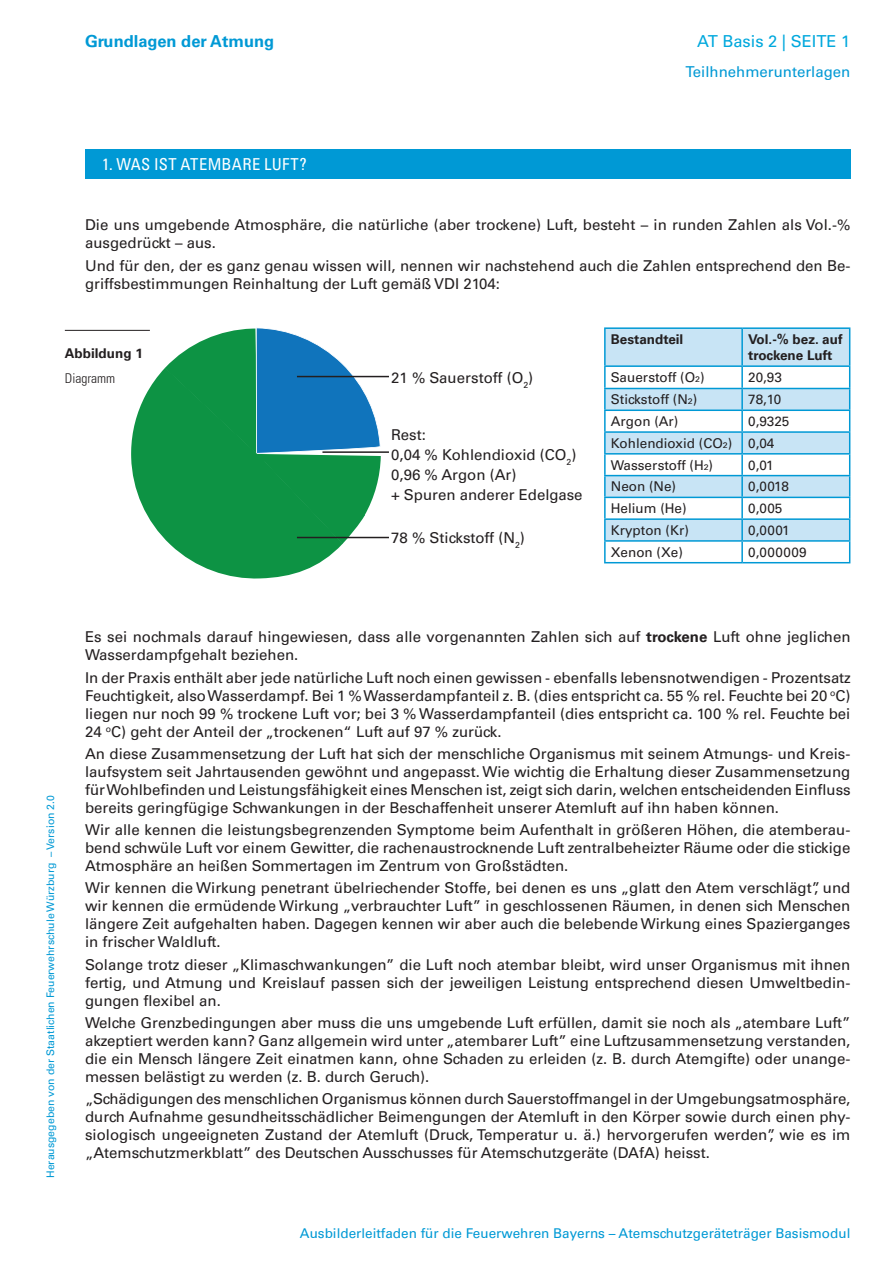
<style>
.page{position:relative;width:893px;height:1263px;background:#fff}
.page>*{position:absolute;margin:0;border:0;box-sizing:border-box;transform-origin:0 0}
.t1{font:condensed 16.5px "Univers LT Pro";letter-spacing:.02em;color:#fff}
.t2{font:700 16.5px "Univers LT Std";color:#0099d5}
.t3{font:16.5px "Univers LT Std";color:#00a8dd}
.t4{font:15px/18px "Univers LT Pro 55 Roman";color:#231f20;text-align:justify}
.t5{font:15px "Univers LT Std";color:#0099d5}
.t6{font:13.5px/21.8px "Univers LT Pro 55 Roman";color:#231f20}
.t7{font:13.5px "Univers LT Pro 55 Roman";color:#0099d5}
.t8{font:700 13.5px/16.2px "Univers LT Pro 65";color:#231f20}
.t9{font:300 condensed 13.5px "Univers LT Pro";color:#231f20}
.t10{font:10.5px "Univers LT Pro 55 Roman";color:#0099d5}
.s1{font-family:"Univers LT Pro 65";font-weight:700}
</style>
<div class="page">
<div style="left:85px;top:149px;width:765px;height:30px;background:#0099d5"></div>
<svg style="left:606px;top:329px;width:243px;height:211px;fill:#c8e4f5"></svg>
<hr style="left:604px;top:327px;width:138px;height:2px;background:#0099d5">
<hr style="left:604px;top:329px;width:2px;height:36px;background:#0099d5">
<hr style="left:742px;top:327px;width:108px;height:2px;background:#0099d5">
<hr style="left:741px;top:329px;width:2px;height:36px;background:#0099d5">
<hr style="left:849px;top:329px;width:1px;height:36px;background:#0099d5">
<hr style="left:604px;top:365px;width:138px;height:2px;background:#0099d5">
<hr style="left:604px;top:367px;width:2px;height:21px;background:#0099d5">
<hr style="left:742px;top:365px;width:108px;height:2px;background:#0099d5">
<hr style="left:741px;top:367px;width:2px;height:21px;background:#0099d5">
<hr style="left:604px;top:411px;width:2px;height:20px;background:#0099d5">
<hr style="left:741px;top:411px;width:2px;height:20px;background:#0099d5">
<hr style="left:604px;top:455px;width:2px;height:20px;background:#0099d5">
<hr style="left:741px;top:455px;width:2px;height:20px;background:#0099d5">
<hr style="left:604px;top:498px;width:2px;height:20px;background:#0099d5">
<hr style="left:741px;top:498px;width:2px;height:20px;background:#0099d5">
<hr style="left:604px;top:542px;width:2px;height:20px;background:#0099d5">
<hr style="left:741px;top:542px;width:2px;height:20px;background:#0099d5">
<hr style="left:604px;top:562px;width:138px;height:1px;background:#0099d5">
<hr style="left:742px;top:562px;width:108px;height:1px;background:#0099d5">
<hr style="left:604px;top:388px;width:138px;height:1px;background:#0099d5">
<hr style="left:604px;top:389px;width:2px;height:20px;background:#0099d5">
<hr style="left:604px;top:409px;width:138px;height:2px;background:#0099d5">
<hr style="left:742px;top:388px;width:108px;height:1px;background:#0099d5">
<hr style="left:741px;top:389px;width:2px;height:20px;background:#0099d5">
<hr style="left:742px;top:409px;width:108px;height:2px;background:#0099d5">
<hr style="left:604px;top:431px;width:138px;height:2px;background:#0099d5">
<hr style="left:604px;top:433px;width:2px;height:20px;background:#0099d5">
<hr style="left:604px;top:453px;width:138px;height:2px;background:#0099d5">
<hr style="left:742px;top:431px;width:108px;height:2px;background:#0099d5">
<hr style="left:741px;top:433px;width:2px;height:20px;background:#0099d5">
<hr style="left:742px;top:453px;width:108px;height:2px;background:#0099d5">
<hr style="left:742px;top:475px;width:108px;height:1px;background:#0099d5">
<hr style="left:742px;top:497px;width:108px;height:1px;background:#0099d5">
<hr style="left:604px;top:475px;width:138px;height:1px;background:#0099d5">
<hr style="left:604px;top:476px;width:2px;height:21px;background:#0099d5">
<hr style="left:741px;top:476px;width:2px;height:21px;background:#0099d5">
<hr style="left:604px;top:497px;width:138px;height:1px;background:#0099d5">
<hr style="left:604px;top:518px;width:138px;height:2px;background:#0099d5">
<hr style="left:604px;top:520px;width:2px;height:20px;background:#0099d5">
<hr style="left:604px;top:540px;width:138px;height:2px;background:#0099d5">
<hr style="left:742px;top:518px;width:108px;height:2px;background:#0099d5">
<hr style="left:741px;top:520px;width:2px;height:20px;background:#0099d5">
<svg style="left:849px;top:367px;width:1px;height:195px"></svg>
<hr style="left:742px;top:540px;width:108px;height:2px;background:#0099d5">
<hr style="left:65px;top:330px;width:85px;height:1px;background:#231f20">
<svg style="left:131px;top:328px;width:250px;height:251px"></svg>
<hr style="left:322px;top:451px;width:67px;height:2px;background:#231f20">
<hr style="left:297px;top:376px;width:92px;height:1px;background:#231f20">
<hr style="left:297px;top:537px;width:92px;height:1px;background:#231f20">
<p class="t2" style="left:85px;top:32px;width:191px">Grundlagen der Atmung</p>
<p class="t3" style="left:697px;top:32px;width:155px">AT Basis 2 | SEITE 1</p>
<p class="t5" style="left:685px;top:63px;width:166px">Teilhnehmerunterlagen</p>
<p class="t1" style="left:102px;top:153px;width:206px">1. WAS IST ATEMBARE LUFT?</p>
<p class="t4" style="left:85px;top:215px;width:767px">Die uns umgebende Atmosphäre, die natürliche (aber trockene) Luft, besteht – in runden Zahlen als Vol.-% ausgedrückt – aus.</p>
<p class="t4" style="left:85px;top:256px;width:767px">Und für den, der es ganz genau wissen will, nennen wir nachstehend auch die Zahlen entsprechend den Be&shy;griffsbestimmungen Reinhaltung der Luft gemäß VDI 2104:</p>
<p class="t8" style="left:65px;top:345px;width:80px">Abbildung 1</p>
<p class="t9" style="left:65px;top:369px;width:52px">Diagramm</p>
<p class="t4" style="left:391px;top:368px;width:143px">21 % Sauerstoff (O<sub>2</sub>)</p>
<p class="t4" style="left:391px;top:424px;width:193px;line-height:20.1px;text-align:left">Rest:<br>0,04 % Kohlendioxid (CO<sub>2</sub>)<br>0,96 % Argon (Ar)<br>+ Spuren anderer Edelgase</p>
<p class="t4" style="left:391px;top:528px;width:135px">78 % Stickstoff (N<sub>2</sub>)</p>
<p class="t8" style="left:611px;top:330px;width:74px">Bestandteil</p>
<p class="t8" style="left:748px;top:330px;width:96px">Vol.-% bez. auf trockene Luft</p>
<p class="t6" style="left:611px;top:366px;width:95px">Sauerstoff (O₂)</p>
<p class="t6" style="left:748px;top:366px;width:35px">20,93</p>
<p class="t6" style="left:611px;top:388px;width:88px">Stickstoff (N₂)</p>
<p class="t6" style="left:748px;top:388px;width:35px">78,10</p>
<p class="t6" style="left:611px;top:410px;width:69px">Argon (Ar)</p>
<p class="t6" style="left:611px;top:410px;width:180px;text-indent:137px">0,9325<br>Kohlendioxid (CO₂) 0,04<br>Wasserstoff (H₂)</p>
<p class="t6" style="left:748px;top:453px;width:27px">0,01</p>
<p class="t6" style="left:611px;top:475px;width:67px">Neon (Ne)</p>
<p class="t6" style="left:748px;top:475px;width:42px">0,0018</p>
<p class="t6" style="left:611px;top:497px;width:77px">Helium (He)</p>
<p class="t6" style="left:748px;top:497px;width:36px">0,005</p>
<p class="t6" style="left:611px;top:519px;width:80px">Krypton (Kr)</p>
<p class="t6" style="left:748px;top:519px;width:43px">0,0001</p>
<p class="t6" style="left:611px;top:540px;width:73px">Xenon (Xe)</p>
<p class="t6" style="left:748px;top:540px;width:60px">0,000009</p>
<p class="t10" style="left:43px;top:1178px;width:384px;rotate:-90deg">Herausgegeben von der Staatlichen Feuerwehrschule Würzburg – Version 2.0</p>
<p class="t4" style="left:85px;top:627px;width:767px">Es sei nochmals darauf hingewiesen, dass alle vorgenannten Zahlen sich auf <span class="s1">trockene</span> Luft ohne jeglichen<br>Wasserdampfgehalt beziehen.</p>
<p class="t4" style="left:85px;top:668px;width:767px">In der Praxis enthält aber jede natürliche Luft noch einen gewissen - ebenfalls lebensnotwendigen - Prozentsatz Feuchtigkeit, also Wasserdampf. Bei 1 % Wasserdampfanteil z. B. (dies entspricht ca. 55 % rel. Feuchte bei 20 <sup>o</sup>C) liegen nur noch 99 % trockene Luft vor; bei 3 % Wasserdampfanteil (dies entspricht ca. 100 % rel. Feuchte bei 24 <sup>o</sup>C) geht der Anteil der „trockenen“ Luft auf 97 % zurück.</p>
<p class="t4" style="left:85px;top:744px;width:767px">An diese Zusammensetzung der Luft hat sich der menschliche Organismus mit seinem Atmungs- und Kreis&shy;laufsystem seit Jahrtausenden gewöhnt und angepasst. Wie wichtig die Erhaltung dieser Zusammensetzung für Wohlbefinden und Leistungsfähigkeit eines Menschen ist, zeigt sich darin, welchen entscheidenden Einfluss bereits geringfügige Schwankungen in der Beschaffenheit unserer Atemluft auf ihn haben können.</p>
<p class="t4" style="left:85px;top:820px;width:767px">Wir alle kennen die leistungsbegrenzenden Symptome beim Aufenthalt in größeren Höhen, die atemberau&shy;bend schwüle Luft vor einem Gewitter, die rachenaustrocknende Luft zentralbeheizter Räume oder die stickige Atmosphäre an heißen Sommertagen im Zentrum von Großstädten.</p>
<p class="t4" style="left:85px;top:878px;width:767px">Wir kennen die Wirkung penetrant übelriechender Stoffe, bei denen es uns „glatt den Atem verschlägt”, und wir kennen die ermüdende Wirkung „verbrauchter Luft” in geschlossenen Räumen, in denen sich Menschen längere Zeit aufgehalten haben. Dagegen kennen wir aber auch die belebende Wirkung eines Spazierganges in frischer Waldluft.</p>
<p class="t4" style="left:85px;top:955px;width:767px">Solange trotz dieser „Klimaschwankungen” die Luft noch atembar bleibt, wird unser Organismus mit ihnen fertig, und Atmung und Kreislauf passen sich der jeweiligen Leistung entsprechend diesen Umweltbedin&shy;gungen flexibel an.</p>
<p class="t4" style="left:85px;top:1013px;width:767px">Welche Grenzbedingungen aber muss die uns umgebende Luft erfüllen, damit sie noch als „atembare Luft” akzeptiert werden kann? Ganz allgemein wird unter „atembarer Luft” eine Luftzusammensetzung verstanden, die ein Mensch längere Zeit einatmen kann, ohne Schaden zu erleiden (z. B. durch Atemgifte) oder unange&shy;messen belästigt zu werden (z. B. durch Geruch).</p>
<p class="t4" style="left:85px;top:1089px;width:767px">„Schädigungen des menschlichen Organismus können durch Sauerstoffmangel in der Umgebungsatmosphäre, durch Aufnahme gesundheitsschädlicher Beimengungen der Atemluft in den Körper sowie durch einen phy&shy;siologisch ungeeigneten Zustand der Atemluft (Druck, Temperatur u. ä.) hervorgerufen werden”, wie es im „Atemschutzmerkblatt” des Deutschen Ausschusses für Atemschutzgeräte (DAfA) heisst.</p>
<p class="t7" style="left:300px;top:1224px;width:552px">Ausbilderleitfaden für die Feuerwehren Bayerns – Atemschutzgeräteträger Basismodul</p>
</div>
